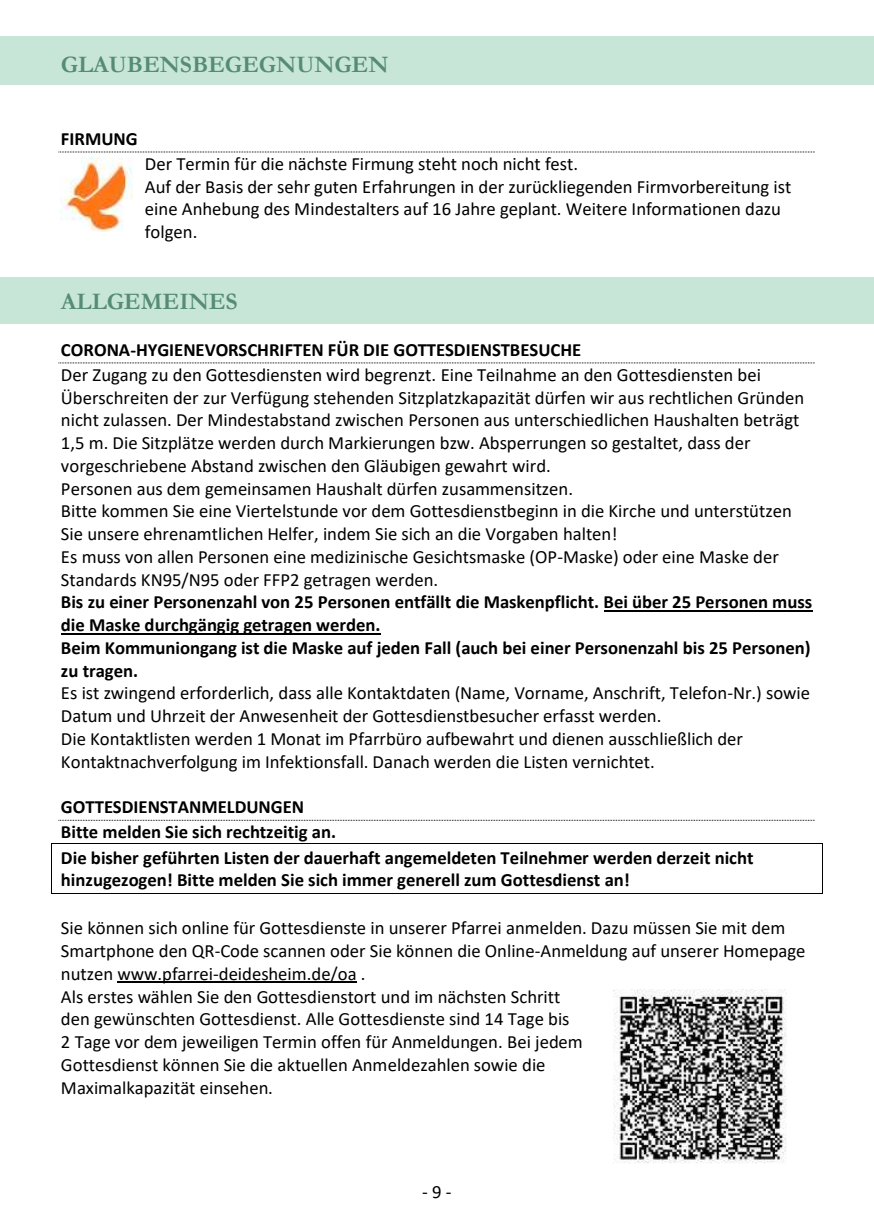
<style>
.page{position:relative;width:874px;height:1221px;background:#fff}
.page>*{position:absolute;margin:0;border:0;box-sizing:border-box;transform-origin:0 0}
.t1{font:700 23.8px "Garamond";color:#568c76}
.t2{font:18.72px/22.8px "Calibri";color:#000}
.t3{font:700 18.72px/22.8px "Calibri";color:#000}
</style>
<div class="page">
<div style="left:0;top:36px;width:873px;height:49px;background:#c8e6d8"></div>
<div style="left:0;top:277px;width:873px;height:47px;background:#c8e6d8"></div>
<svg style="left:58px;top:152px;width:756px;height:1px"></svg>
<svg style="left:58px;top:362px;width:756px;height:1px"></svg>
<hr style="left:603px;top:610px;width:209px;height:1px;background:#000">
<hr style="left:61px;top:633px;width:319px;height:1px;background:#000">
<svg style="left:58px;top:819px;width:756px;height:1px"></svg>
<hr style="left:52px;top:843px;width:769px;height:1px;background:#000">
<hr style="left:52px;top:893px;width:769px;height:1px;background:#000">
<svg style="left:51px;top:843px;width:1px;height:51px"></svg>
<hr style="left:117px;top:981px;width:239px;height:1px;background:#000">
<img style="left:613px;top:989px;width:174px;height:174px">
<img style="left:61px;top:158px;width:72px;height:73px">
<p class="t1" style="left:61px;top:48px;width:329px">GLAUBENSBEGEGNUNGEN</p>
<p class="t3" style="left:61px;top:127px;width:78px">FIRMUNG</p>
<p class="t2" style="left:145px;top:152px;width:647px">Der Termin für die nächste Firmung steht noch nicht fest.<br>Auf der Basis der sehr guten Erfahrungen in der zurückliegenden Firmvorbereitung ist eine Anhebung des Mindestalters auf 16 Jahre geplant. Weitere Informationen dazu folgen.</p>
<p class="t1" style="left:61px;top:285px;width:178px">ALLGEMEINES</p>
<p class="t3" style="left:61px;top:338px;width:521px">CORONA-HYGIENEVORSCHRIFTEN FÜR DIE GOTTESDIENSTBESUCHE</p>
<p class="t2" style="left:61px;top:363px;width:744px">Der Zugang zu den Gottesdiensten wird begrenzt. Eine Teilnahme an den Gottesdiensten bei Überschreiten der zur Verfügung stehenden Sitzplatzkapazität dürfen wir aus rechtlichen Gründen nicht zulassen. Der Mindestabstand zwischen Personen aus unterschiedlichen Haushalten beträgt 1,5 m. Die Sitzplätze werden durch Markierungen bzw. Absperrungen so gestaltet, dass der vorgeschriebene Abstand zwischen den Gläubigen gewahrt wird.<br>Personen aus dem gemeinsamen Haushalt dürfen zusammensitzen.<br>Bitte kommen Sie eine Viertelstunde vor dem Gottesdienstbeginn in die Kirche und unterstützen Sie unsere ehrenamtlichen Helfer, indem Sie sich an die Vorgaben halten!<br>Es muss von allen Personen eine medizinische Gesichtsmaske (OP-Maske) oder eine Maske der Standards KN95/N95 oder FFP2 getragen werden.</p>
<p class="t3" style="left:61px;top:590px;width:752px">Bis zu einer Personenzahl von 25 Personen entfällt die Maskenpflicht. Bei über 25 Personen muss die Maske durchgängig getragen werden.<br>Beim Kommuniongang ist die Maske auf jeden Fall (auch bei einer Personenzahl bis 25 Personen) zu tragen.</p>
<p class="t2" style="left:61px;top:681px;width:750px">Es ist zwingend erforderlich, dass alle Kontaktdaten (Name, Vorname, Anschrift, Telefon-Nr.) sowie Datum und Uhrzeit der Anwesenheit der Gottesdienstbesucher erfasst werden.<br>Die Kontaktlisten werden 1 Monat im Pfarrbüro aufbewahrt und dienen ausschließlich der Kontaktnachverfolgung im Infektionsfall. Danach werden die Listen vernichtet.</p>
<p class="t3" style="left:61px;top:794px;width:693px;line-height:25.2px">GOTTESDIENSTANMELDUNGEN<br>Bitte melden Sie sich rechtzeitig an.<br>Die bisher geführten Listen der dauerhaft angemeldeten Teilnehmer werden derzeit nicht</p>
<p class="t3" style="left:61px;top:868px;width:570px">hinzugezogen! Bitte melden Sie sich immer generell zum Gottesdienst an!</p>
<p class="t2" style="left:61px;top:916px;width:745px">Sie können sich online für Gottesdienste in unserer Pfarrei anmelden. Dazu müssen Sie mit dem Smartphone den QR-Code scannen oder Sie können die Online-Anmeldung auf unserer Homepage nutzen www.pfarrei-deidesheim.de/oa .<br>Als erstes wählen Sie den Gottesdienstort und im nächsten Schritt<br>den gewünschten Gottesdienst. Alle Gottesdienste sind 14 Tage bis<br>2 Tage vor dem jeweiligen Termin offen für Anmeldungen. Bei jedem<br>Gottesdienst können Sie die aktuellen Anmeldezahlen sowie die<br>Maximalkapazität einsehen.</p>
<p class="t2" style="left:422px;top:1180px;width:31px">-9 -</p>
</div>
